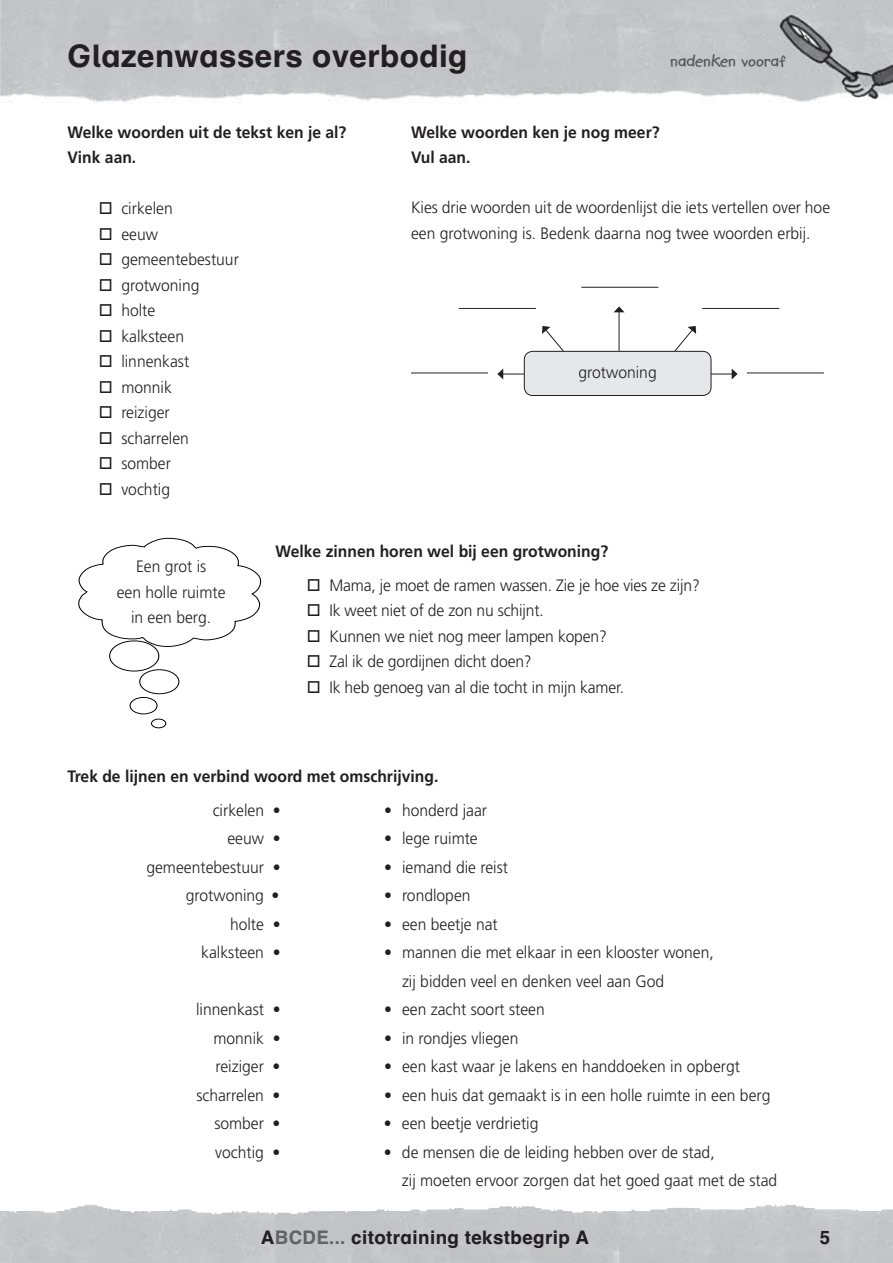
<style>
.page{position:relative;width:893px;height:1263px;background:#fff}
.page>*{position:absolute;margin:0;border:0;box-sizing:border-box;transform-origin:0 0}
.t1{font:700 31.05px "Mathebuch MD";letter-spacing:.015em;color:#231f20}
.t2{font:700 19.5px "Kidprint";color:#57585a}
.t3{font:700 18.6px "Mathebuch MD";letter-spacing:.02em;color:#231f20}
.t4{font:300 16.5px/25.5px "Frutiger";color:#231f20;scale:.95 1}
.t5{font:700 16.5px/25.5px "Frutiger";color:#231f20;scale:.95 1}
.s1{color:#636366}
</style>
<div class="page">
<img style="left:1px;top:0;width:892px;height:102px">
<img style="left:779px;top:12px;width:114px;height:86px">
<img style="left:0;top:0;width:1px;height:116px">
<div style="left:524px;top:351px;width:187px;height:44px;background:#e6e7e9;border-radius:9px"></div>
<div style="left:524px;top:351px;width:187px;height:45px;border:1px solid #231f20;border-radius:9px"></div>
<svg style="left:542px;top:326px;width:22px;height:26px"></svg>
<svg style="left:674px;top:326px;width:22px;height:26px"></svg>
<hr style="left:619px;top:311px;width:1px;height:40px;background:#231f20">
<svg style="left:614px;top:306px;width:10px;height:6px"></svg>
<svg style="left:497px;top:369px;width:27px;height:10px"></svg>
<svg style="left:711px;top:369px;width:27px;height:10px"></svg>
<hr style="left:581px;top:287px;width:77px;height:1px;background:#231f20">
<hr style="left:702px;top:308px;width:77px;height:1px;background:#231f20">
<hr style="left:747px;top:373px;width:77px;height:1px;background:#231f20">
<hr style="left:411px;top:373px;width:77px;height:1px;background:#231f20">
<hr style="left:459px;top:308px;width:77px;height:1px;background:#231f20">
<svg style="left:78px;top:537px;width:184px;height:191px"></svg>
<h1 class="t1" style="left:67px;top:36px;width:402px">Glazenwassers overbodig</h1>
<p class="t2" style="left:670px;top:50px;width:117px">nadenken vooraf</p>
<p class="t5" style="left:67px;top:119px;width:295px">Welke woorden uit de tekst ken je al?<br>Vink aan.</p>
<p class="t4" style="left:99px;top:196px;width:79px">□ cirkelen</p>
<p class="t4" style="left:99px;top:222px;width:64px">□ eeuw</p>
<p class="t4" style="left:99px;top:247px;width:149px">□ gemeentebestuur</p>
<p class="t4" style="left:99px;top:273px;width:107px">□ grotwoning</p>
<p class="t4" style="left:99px;top:298px;width:61px">□ holte</p>
<p class="t4" style="left:99px;top:324px;width:91px">□ kalksteen</p>
<p class="t4" style="left:99px;top:349px;width:97px">□ linnenkast</p>
<p class="t4" style="left:99px;top:375px;width:78px">□ monnik</p>
<p class="t4" style="left:99px;top:400px;width:76px">□ reiziger</p>
<p class="t4" style="left:99px;top:426px;width:96px">□ scharrelen</p>
<p class="t4" style="left:99px;top:451px;width:77px">□ somber</p>
<p class="t4" style="left:99px;top:477px;width:77px">□ vochtig</p>
<p class="t5" style="left:411px;top:119px;width:263px">Welke woorden ken je nog meer?<br>Vul aan.</p>
<p class="t4" style="left:411px;top:195px;width:443px">Kies drie woorden uit de woordenlijst die iets vertellen over hoe een grotwoning is. Bedenk daarna nog twee woorden erbij.</p>
<p class="t4" style="left:579px;top:359px;width:84px">grotwoning</p>
<p class="t4" style="left:117px;top:554px;width:116px;text-align:center">Een grot is<br>een holle ruimte in een berg.</p>
<p class="t5" style="left:275px;top:538px;width:352px">Welke zinnen horen wel bij een grotwoning?</p>
<p class="t4" style="left:307px;top:572px;width:415px">□ Mama, je moet de ramen wassen. Zie je hoe vies ze zijn?</p>
<p class="t4" style="left:307px;top:598px;width:251px">□ Ik weet niet of de zon nu schijnt.</p>
<p class="t4" style="left:307px;top:623px;width:317px">□ Kunnen we niet nog meer lampen kopen?</p>
<p class="t4" style="left:307px;top:649px;width:238px">□ Zal ik de gordijnen dicht doen?</p>
<p class="t4" style="left:307px;top:674px;width:335px">□ Ik heb genoeg van al die tocht in mijn kamer.</p>
<p class="t5" style="left:68px;top:763px;width:392px">Trek de lijnen en verbind woord met omschrijving.</p>
<p class="t4" style="left:213px;top:798px;width:73px">cirkelen •</p>
<p class="t4" style="left:384px;top:798px;width:110px">• honderd jaar</p>
<p class="t4" style="left:227px;top:826px;width:57px">eeuw •</p>
<p class="t4" style="left:384px;top:826px;width:100px">• lege ruimte</p>
<p class="t4" style="left:146px;top:855px;width:143px">gemeentebestuur •</p>
<p class="t4" style="left:384px;top:855px;width:132px">• iemand die reist</p>
<p class="t4" style="left:186px;top:883px;width:100px">grotwoning •</p>
<p class="t4" style="left:384px;top:883px;width:93px">• rondlopen</p>
<p class="t4" style="left:230px;top:912px;width:55px">holte •</p>
<p class="t4" style="left:384px;top:912px;width:121px">• een beetje nat</p>
<p class="t4" style="left:201px;top:940px;width:85px">kalksteen •</p>
<p class="t4" style="left:402px;top:939px;width:330px;line-height:28.5px;text-indent:-18px">• mannen die met elkaar in een klooster wonen, zij bidden veel en denken veel aan God</p>
<p class="t4" style="left:196px;top:997px;width:90px">linnenkast •</p>
<p class="t4" style="left:384px;top:997px;width:171px">• een zacht soort steen</p>
<p class="t4" style="left:213px;top:1026px;width:72px">monnik •</p>
<p class="t4" style="left:384px;top:1026px;width:143px">• in rondjes vliegen</p>
<p class="t4" style="left:215px;top:1054px;width:70px">reiziger •</p>
<p class="t4" style="left:384px;top:1054px;width:376px">• een kast waar je lakens en handdoeken in opbergt</p>
<p class="t4" style="left:196px;top:1082px;width:90px">scharrelen •</p>
<p class="t4" style="left:384px;top:1082px;width:408px">• een huis dat gemaakt is in een holle ruimte in een berg</p>
<p class="t4" style="left:214px;top:1111px;width:71px">somber •</p>
<p class="t4" style="left:384px;top:1111px;width:164px">• een beetje verdrietig</p>
<p class="t4" style="left:215px;top:1139px;width:70px">vochtig •</p>
<p class="t4" style="left:402px;top:1138px;width:397px;line-height:28.5px;text-indent:-18px">• de mensen die de leiding hebben over de stad,<br>zij moeten ervoor zorgen dat het goed gaat met de stad</p>
<p class="t3" style="left:261px;top:1226px;width:330px">A<span class="s1">BCDE...</span> citotraining tekstbegrip A</p>
<p class="t3" style="left:820px;top:1226px;width:12px">5</p>
</div>
